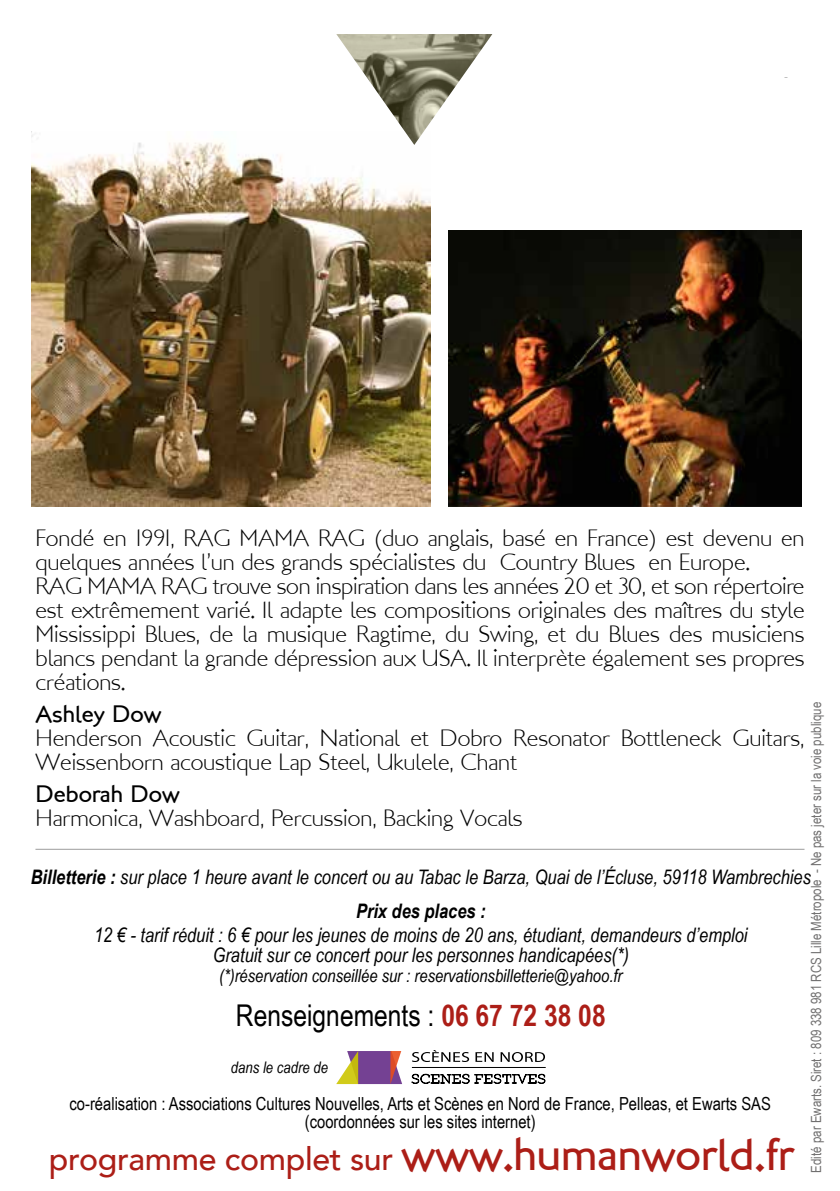
<style>
.page{position:relative;width:840px;height:1191px;background:#fff}
.page>*{position:absolute;margin:0;border:0;box-sizing:border-box;transform-origin:0 0}
.t1{font:500 32px "Avenir";letter-spacing:-.01em;color:#ac1e17}
.t2{font:30px "Arial Narrow";color:#000}
.t3{font:24px/24px "London MM";color:#000}
.t4{font:24px "London Between";color:#000}
.t5{font:italic 20px/34px "Arial Narrow";color:#000;text-align:center}
.t6{font:18px/18px "Arial Narrow";color:#000;text-align:center}
.t7{font:italic 18px "Arial Narrow";color:#000}
.t8{font:italic 16px "Arial Narrow";color:#000}
.t9{font:14px "Arial Narrow";color:#706f6f}
.s1{font-weight:700}
.s2{font-weight:700;color:#ac1e17}
.s3{font-family:"London Between";font-weight:400;font-size:46px}
</style>
<div class="page">
<img style="left:31px;top:132px;width:399px;height:374px">
<img style="left:448px;top:230px;width:353px;height:276px">
<svg style="left:336px;top:1051px;width:66px;height:33px"></svg>
<svg style="left:412px;top:1050px;width:57px;height:12px"></svg>
<svg style="left:475px;top:1052px;width:18px;height:9px"></svg>
<svg style="left:500px;top:1052px;width:44px;height:10px"></svg>
<svg style="left:411px;top:1073px;width:134px;height:11px"></svg>
<hr style="left:411px;top:1067px;width:134px;height:1px;background:#000">
<hr style="left:35px;top:848px;width:769px;height:1px;background:#9d9d9c">
<svg style="left:336px;top:34px;width:156px;height:111px"></svg>
<p class="t3" style="left:35px;top:526px;width:770px">Fondé en 1991, RAG MAMA RAG (duo anglais, basé en France) est devenu en quelques années l’un des grands spécialistes du Country Blues en Europe.<br>RAG MAMA RAG trouve son inspiration dans les années 20 et 30, et son répertoire est extrêmement varié. Il adapte les compositions originales des maîtres du style Mississippi Blues, de la musique Ragtime, du Swing, et du Blues des musiciens blancs pendant la grande dépression aux USA. Il interprète également ses propres créations.</p>
<p class="t4" style="left:35px;top:698px;width:127px">Ashley Dow</p>
<p class="t3" style="left:35px;top:726px;width:770px">Henderson Acoustic Guitar, National et Dobro Resonator Bottleneck Guitars,<br>Weissenborn acoustique Lap Steel, Ukulele, Chant</p>
<p class="t4" style="left:35px;top:778px;width:146px">Deborah Dow</p>
<p class="t3" style="left:35px;top:806px;width:488px">Harmonica, Washboard, Percussion, Backing Vocals</p>
<p class="t9" style="left:805px;top:1172px;width:472px;rotate:-90deg">Edité par Ewarts. Siret : 809 338 981 RCS Lille Métropole - Ne pas jeter sur la voie publique</p>
<p class="t5" style="left:31px;top:859px;width:781px"><span class="s1">Billetterie :</span> sur place 1 heure avant le concert ou au Tabac le Barza, Quai de l’Écluse, 59118 Wambrechies<br><span class="s1">Prix des places :</span></p>
<p class="t5" style="left:94px;top:924px;width:654px;line-height:20px">12 € - tarif réduit : 6 € pour les jeunes de moins de 20 ans, étudiant, demandeurs d’emploi<br>Gratuit sur ce concert pour les personnes handicapées(*)</p>
<p class="t7" style="left:219px;top:963px;width:404px">(*)réservation conseillée sur : reservationsbilletterie@yahoo.fr</p>
<p class="t2" style="left:236px;top:993px;width:371px">Renseignements : <span class="s2">06 67 72 38 08</span></p>
<p class="t8" style="left:231px;top:1055px;width:99px">dans le cadre de</p>
<p class="t6" style="left:69px;top:1094px;width:702px">co-réalisation : Associations Cultures Nouvelles, Arts et Scènes en Nord de France, Pelleas, et Ewarts SAS (coordonnées sur les sites internet)</p>
<h1 class="t1" style="left:49px;top:1131px;width:746px">programme complet sur <span class="s3">www.humanworld.fr</span></h1>
</div>
